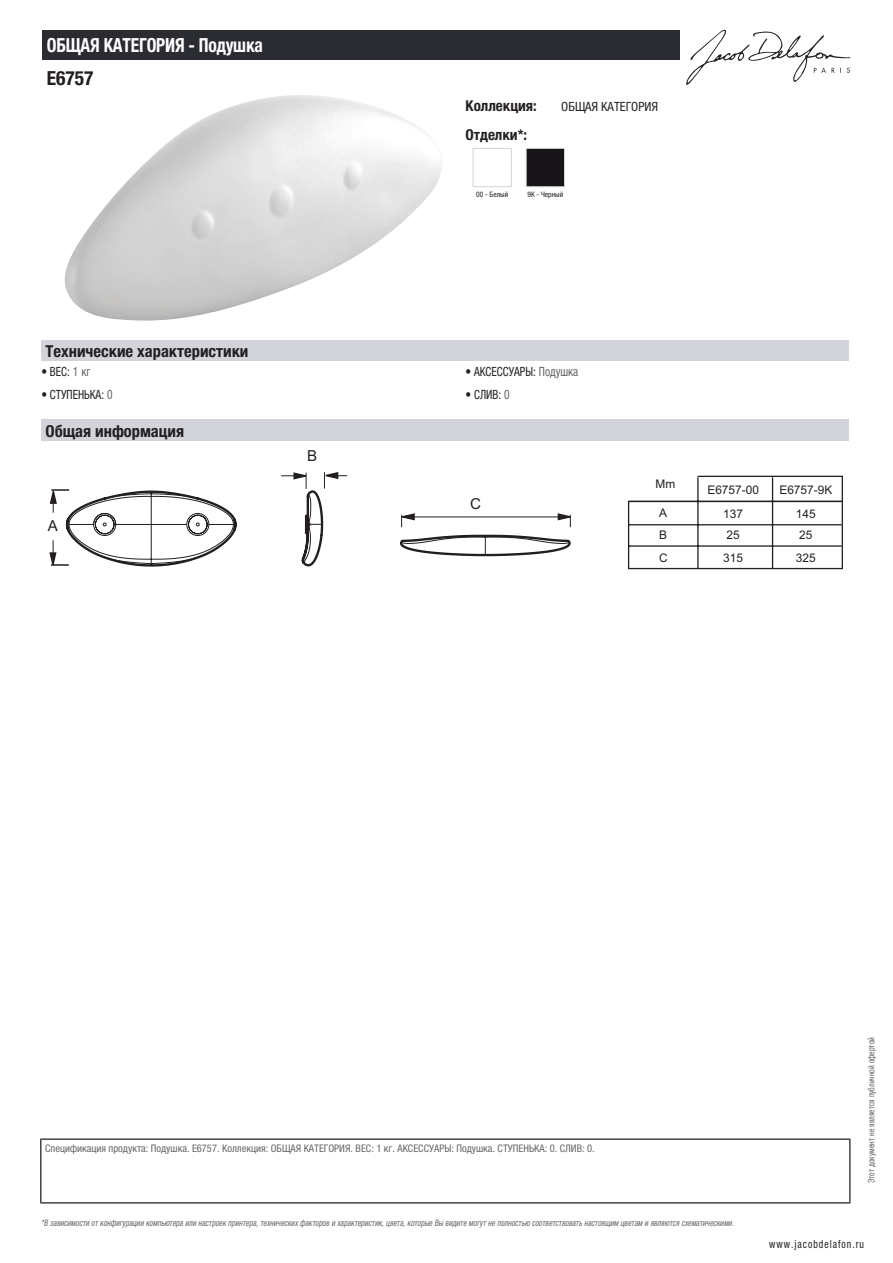
<style>
.page{position:relative;width:893px;height:1263px;background:#fff}
.page>*{position:absolute;margin:0;border:0;box-sizing:border-box;transform-origin:0 0}
.t1{font:700 condensed 19.5px "Helvetica Neue LTCYR";letter-spacing:-.01em;color:#fff;scale:.9 1}
.t2{font:700 condensed 19.5px "Helvetica Neue LTCYR";color:#231f20}
.t3{font:700 condensed 16.5px "Helvetica Neue LTCYR";color:#231f20}
.t4{font:15.15px "Arial";color:#231f20}
.t5{font:700 condensed 15px "Helvetica Neue LTCYR";color:#231f20}
.t6{font:condensed 12.75px "Helvetica Neue LTCYR";color:#231f20;scale:.9 1}
.t7{font:condensed 12.75px "Helvetica Neue LTCYR";color:#231f20}
.t8{font:11.85px/22.4px "Arial";color:#231f20}
.t9{font:condensed 11.25px "Helvetica Neue LTCYR";letter-spacing:.1em;color:#231f20;scale:.87 1}
.t10{font:condensed 10.5px "Helvetica Neue LTCYR";color:#626568}
.t11{font:italic condensed 9px "Helvetica Neue LTCYR";color:#626568;scale:.87 1}
.t12{font:condensed 9px "Helvetica Neue LTCYR";color:#626568;scale:.87 1}
.t13{font:condensed 7.5px "Helvetica Neue LTCYR";color:#231f20}
.s1{color:#626568}
</style>
<div class="page">
<svg style="left:686px;top:30px;width:164px;height:55px"></svg>
<img style="left:64px;top:95px;width:378px;height:226px">
<div style="left:473px;top:148px;width:39px;height:39px;border:1px solid #d3d4da"></div>
<img style="left:528px;top:150px;width:35px;height:35px">
<div style="left:526px;top:148px;width:39px;height:39px;border:1px solid #d3d4da"></div>
<div style="left:41px;top:340px;width:808px;height:22px;background:#d3d4da"></div>
<div style="left:41px;top:420px;width:808px;height:21px;background:#d3d4da"></div>
<svg style="left:49px;top:472px;width:522px;height:95px"></svg>
<hr style="left:629px;top:501px;width:213px;height:1px;background:#231f20">
<hr style="left:697px;top:478px;width:2px;height:90px;background:#231f20">
<hr style="left:629px;top:568px;width:213px;height:1px;background:#231f20">
<hr style="left:629px;top:524px;width:212px;height:1px;background:#231f20">
<hr style="left:629px;top:545px;width:212px;height:2px;background:#231f20">
<hr style="left:772px;top:478px;width:1px;height:91px;background:#231f20">
<hr style="left:628px;top:501px;width:1px;height:68px;background:#231f20">
<hr style="left:698px;top:476px;width:144px;height:1px;background:#231f20">
<hr style="left:842px;top:476px;width:1px;height:93px;background:#231f20">
<div style="left:43px;top:30px;width:637px;height:30px;background:#2a2c32"></div>
<hr style="left:40px;top:1138px;width:810px;height:2px;background:#040503">
<hr style="left:40px;top:1140px;width:1px;height:62px;background:#040503">
<hr style="left:849px;top:1140px;width:1px;height:62px;background:#040503">
<hr style="left:40px;top:1202px;width:810px;height:1px;background:#040503">
<h1 class="t1" style="left:47px;top:34px;width:242px">ОБЩАЯ КАТЕГОРИЯ - Подушка</h1>
<h1 class="t2" style="left:47px;top:67px;width:48px">E6757</h1>
<h3 class="t5" style="left:466px;top:97px;width:73px">Коллекция:</h3>
<h3 class="t7" style="left:561px;top:99px;width:98px">ОБЩАЯ КАТЕГОРИЯ</h3>
<h3 class="t5" style="left:466px;top:126px;width:63px">Отделки*:</h3>
<p class="t13" style="left:476px;top:190px;width:34px">00 - Белый</p>
<p class="t13" style="left:527px;top:190px;width:37px">9K - Черный</p>
<h2 class="t3" style="left:46px;top:342px;width:204px">Технические характеристики</h2>
<h3 class="t6" style="left:41px;top:364px;width:56px">• ВЕС: <span class="s1">1 кг</span></h3>
<h3 class="t6" style="left:466px;top:364px;width:127px">• АКСЕССУАРЫ: <span class="s1">Подушка</span></h3>
<h3 class="t6" style="left:41px;top:387px;width:81px">• СТУПЕНЬКА: <span class="s1">0</span></h3>
<h3 class="t6" style="left:466px;top:387px;width:51px">• СЛИВ: <span class="s1">0</span></h3>
<h2 class="t3" style="left:46px;top:422px;width:140px">Общая информация</h2>
<h3 class="t4" style="left:48px;top:515px;width:12px">A</h3>
<h3 class="t4" style="left:307px;top:445px;width:12px">B</h3>
<h3 class="t4" style="left:470px;top:493px;width:12px">C</h3>
<h3 class="t8" style="left:655px;top:473px;width:21px">Mm</h3>
<h3 class="t8" style="left:707px;top:479px;width:53px">E6757-00</h3>
<h3 class="t8" style="left:779px;top:479px;width:54px">E6757-9K</h3>
<h3 class="t8" style="left:659px;top:502px;width:9px">A<br>B</h3>
<h3 class="t8" style="left:723px;top:502px;width:21px">137</h3>
<h3 class="t8" style="left:727px;top:524px;width:15px">25</h3>
<h3 class="t8" style="left:659px;top:547px;width:10px">C</h3>
<h3 class="t8" style="left:723px;top:547px;width:21px">315</h3>
<h3 class="t8" style="left:796px;top:502px;width:21px">145</h3>
<h3 class="t8" style="left:796px;top:547px;width:21px">325</h3>
<h3 class="t8" style="left:799px;top:524px;width:15px">25</h3>
<p class="t10" style="left:45px;top:1142px;width:551px">Спецификация продукта: Подушка. E6757. Коллекция: ОБЩАЯ КАТЕГОРИЯ. ВЕС: 1 кг. АКСЕССУАРЫ: Подушка. СТУПЕНЬКА: 0. СЛИВ: 0.</p>
<p class="t11" style="left:41px;top:1218px;width:800px">*В зависимости отконфигурации компьютера или настроек принтера,техническихфакторов и характеристик,цвета,которые Вы видите могутне полностью соответствоватьнастоящим цветам и являются схематическими.</p>
<p class="t12" style="left:866px;top:1183px;width:169px;rotate:-90deg">Этот документ не является публичной офертой</p>
<p class="t9" style="left:769px;top:1237px;width:110px">www.jacobdelafon.ru</p>
</div>
